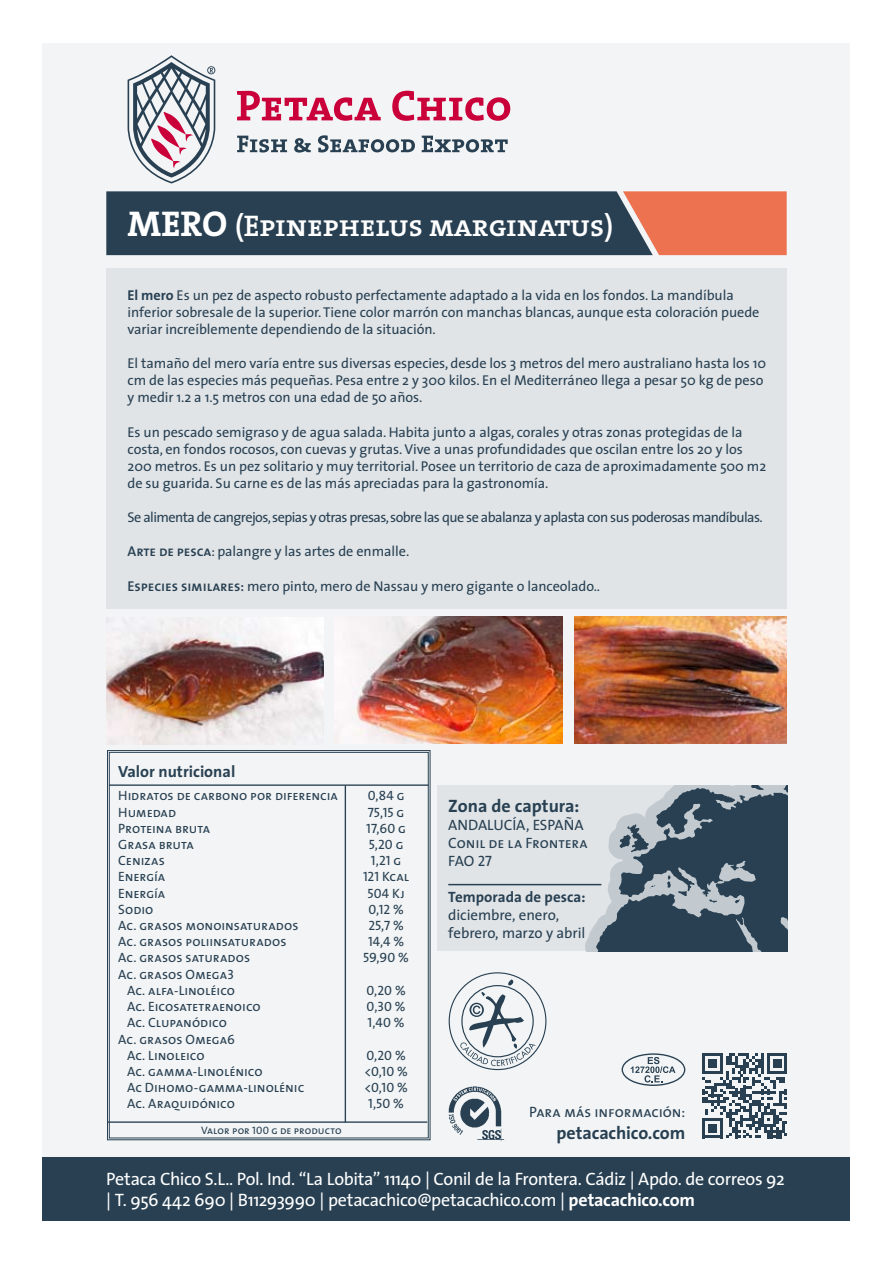
<style>
.page{position:relative;width:893px;height:1263px;background:#fff}
.page>*{position:absolute;margin:0;border:0;box-sizing:border-box;transform-origin:0 0}
.t1{font:30px "The Serif Semi Bold Caps";letter-spacing:-.01em;color:#fff}
.t2{font:18px/21.6px "The Sans";letter-spacing:-.02em;color:#fff}
.t3{font:700 18px "The Sans";color:#284052}
.t4{font:700 16.2px "The Sans";color:#284052}
.t5{font:15px/18px "The Sans Regular Caps";letter-spacing:-.005em;color:#284052}
.t6{font:15px/18px "The Sans";letter-spacing:-.005em;color:#284052}
.t7{font:700 15px "The Sans";color:#284052}
.t8{font:14.25px/17.1px "The Sans";letter-spacing:-.005em;color:#284052}
.t9{font:14.25px "The Sans";letter-spacing:-.04em;color:#284052}
.t10{font:13.5px/16.2px "The Sans Regular Caps";color:#284052;text-align:right}
.t11{font:10.8px "The Sans Regular Caps";letter-spacing:.01em;color:#284052}
.s1{font-family:"The Serif Bold Caps";font-size:36px}
.s2{font-weight:700}
.s3{font-family:"The Sans Semi Bold Caps"}
</style>
<div class="page">
<div style="left:43px;top:43px;width:807px;height:1177px;background:#f2f4f5"></div>
<svg style="left:128px;top:55px;width:87px;height:129px"></svg>
<svg style="left:237px;top:91px;width:144px;height:30px"></svg>
<svg style="left:392px;top:91px;width:118px;height:30px"></svg>
<svg style="left:237px;top:136px;width:50px;height:16px"></svg>
<svg style="left:294px;top:138px;width:17px;height:15px"></svg>
<svg style="left:318px;top:135px;width:97px;height:17px"></svg>
<svg style="left:422px;top:136px;width:86px;height:16px"></svg>
<div style="left:43px;top:1157px;width:807px;height:63px;background:#284052"></div>
<div style="left:106px;top:268px;width:681px;height:340px;background:#e0e4e7"></div>
<svg style="left:106px;top:191px;width:681px;height:64px;background:#544d54"></svg>
<img style="left:574px;top:617px;width:213px;height:127px">
<img style="left:106px;top:617px;width:217px;height:127px">
<img style="left:335px;top:617px;width:228px;height:127px">
<svg style="left:702px;top:1053px;width:85px;height:85px"></svg>
<svg style="left:622px;top:1053px;width:63px;height:33px"></svg>
<div style="left:437px;top:785px;width:350px;height:166px;background:#e0e4e7"></div>
<svg style="left:583px;top:785px;width:204px;height:166px"></svg>
<hr style="left:448px;top:884px;width:153px;height:1px;background:#284052">
<svg style="left:107px;top:750px;width:324px;height:391px"></svg>
<div style="left:109px;top:752px;width:320px;height:386px;border:1px solid #284052"></div>
<hr style="left:109px;top:784px;width:320px;height:2px;background:#284052">
<hr style="left:108px;top:1121px;width:319px;height:2px;background:#284052">
<hr style="left:345px;top:785px;width:1px;height:337px;background:#284052">
<svg style="left:449px;top:972px;width:97px;height:98px"></svg>
<img style="left:448px;top:1086px;width:57px;height:56px">
<h1 class="t1" style="left:128px;top:201px;width:487px"><span class="s1">MERO</span> (Epinephelus marginatus)</h1>
<p class="t8" style="left:128px;top:286px;width:633px"><span class="s2">El mero</span> Es un pez de aspecto robusto perfectamente adaptado a la vida en los fondos. La mandíbula inferior sobresale de la superior. Tiene color marrón con manchas blancas, aunque esta coloración puede variar increíblemente dependiendo de la situación.</p>
<p class="t8" style="left:128px;top:354px;width:640px">El tamaño del mero varía entre sus diversas especies, desde los 3 metros del mero australiano hasta los 10 cm de las especies más pequeñas. Pesa entre 2 y 300 kilos. En el Mediterráneo llega a pesar 50 kg de peso y medir 1.2 a 1.5 metros con una edad de 50 años.</p>
<p class="t8" style="left:128px;top:423px;width:640px">Es un pescado semigraso y de agua salada. Habita junto a algas, corales y otras zonas protegidas de la costa, en fondos rocosos, con cuevas y grutas. Vive a unas profundidades que oscilan entre los 20 y los 200 metros. Es un pez solitario y muy territorial. Posee un territorio de caza de aproximadamente 500 m2 de su guarida. Su carne es de las más apreciadas para la gastronomía.</p>
<p class="t9" style="left:128px;top:505px;width:637px">Se alimenta de cangrejos, sepias y otras presas, sobre las que se abalanza y aplasta con sus poderosas mandíbulas.</p>
<p class="t8" style="left:128px;top:543px;width:283px"><span class="s3">Arte de pesca</span>: palangre y las artes de enmalle.</p>
<p class="t8" style="left:128px;top:577px;width:474px"><span class="s3">Especies similares:</span> mero pinto, mero de Nassau y mero gigante o lanceolado..</p>
<p class="t4" style="left:118px;top:757px;width:119px">Valor nutricional</p>
<p class="t10" style="left:118px;top:788px;width:221px">Hidratos de carbono por diferencia</p>
<p class="t10" style="left:368px;top:788px;width:38px">0,84 g</p>
<p class="t10" style="left:118px;top:804px;width:59px">Humedad</p>
<p class="t10" style="left:368px;top:804px;width:38px">75,15 g</p>
<p class="t10" style="left:118px;top:820px;width:93px">Proteina bruta</p>
<p class="t10" style="left:366px;top:820px;width:41px">17,60 g</p>
<p class="t10" style="left:118px;top:837px;width:77px">Grasa bruta</p>
<p class="t10" style="left:369px;top:837px;width:36px">5,20 g</p>
<p class="t10" style="left:118px;top:853px;width:48px">Cenizas</p>
<p class="t10" style="left:371px;top:853px;width:32px">1,21 g</p>
<p class="t10" style="left:118px;top:869px;width:49px">Energía</p>
<p class="t10" style="left:363px;top:869px;width:48px">121 Kcal</p>
<p class="t10" style="left:118px;top:885px;width:49px">Energía</p>
<p class="t10" style="left:367px;top:885px;width:39px">504 Kj</p>
<p class="t10" style="left:118px;top:901px;width:37px">Sodio</p>
<p class="t10" style="left:368px;top:901px;width:37px">0,12 %</p>
<p class="t10" style="left:118px;top:918px;width:182px">Ac. grasos monoinsaturados</p>
<p class="t10" style="left:368px;top:918px;width:37px">25,7 %</p>
<p class="t10" style="left:118px;top:934px;width:170px">Ac. grasos poliinsaturados</p>
<p class="t10" style="left:368px;top:934px;width:38px">14,4 %</p>
<p class="t10" style="left:118px;top:950px;width:133px">Ac. grasos saturados</p>
<p class="t10" style="left:363px;top:950px;width:47px">59,90 %</p>
<p class="t10" style="left:118px;top:966px;width:118px">Ac. grasos Omega3<br>Ac. alfa-Linoléico</p>
<p class="t10" style="left:366px;top:982px;width:41px">0,20 %</p>
<p class="t10" style="left:127px;top:999px;width:135px">Ac. Eicosatetraenoico</p>
<p class="t10" style="left:367px;top:999px;width:41px">0,30 %</p>
<p class="t10" style="left:127px;top:1015px;width:101px">Ac. Clupanódico</p>
<p class="t10" style="left:368px;top:1015px;width:39px">1,40 %</p>
<p class="t10" style="left:127px;top:1031px;width:109px;text-align:left;text-indent:-9px">Ac. grasos Omega6<br>Ac. Linoleico</p>
<p class="t10" style="left:366px;top:1047px;width:41px">0,20 %</p>
<p class="t10" style="left:127px;top:1063px;width:137px">Ac. gamma-Linolénico</p>
<p class="t10" style="left:364px;top:1063px;width:45px">&lt;0,10 %</p>
<p class="t10" style="left:127px;top:1080px;width:179px">Ac Dihomo-gamma-linolénic</p>
<p class="t10" style="left:364px;top:1080px;width:45px">&lt;0,10 %</p>
<p class="t10" style="left:127px;top:1096px;width:109px">Ac. Araquidónico</p>
<p class="t10" style="left:368px;top:1096px;width:37px">1,50 %</p>
<p class="t11" style="left:201px;top:1124px;width:142px">Valor por 100 g de producto</p>
<p class="t3" style="left:448px;top:791px;width:133px">Zona de captura:</p>
<p class="t5" style="left:448px;top:816px;width:141px">ANDALUCÍA, ESPAÑA<br>Conil de la Frontera<br>FAO 27</p>
<p class="t7" style="left:448px;top:884px;width:139px">Temporada de pesca:</p>
<p class="t6" style="left:448px;top:905px;width:139px">diciembre, enero, febrero, marzo y abril</p>
<p class="t5" style="left:529px;top:1104px;width:157px">Para más información:</p>
<p class="t3" style="left:556px;top:1118px;width:130px">petacachico.com</p>
<p class="t2" style="left:106px;top:1167px;width:680px">Petaca Chico S.L.. Pol. Ind. “La Lobita” 11140 | Conil de la Frontera. Cádiz | Apdo. de correos 92 | T. 956 442 690 | B11293990 | petacachico@petacachico.com | <span class="s2">petacachico.com</span></p>
</div>
